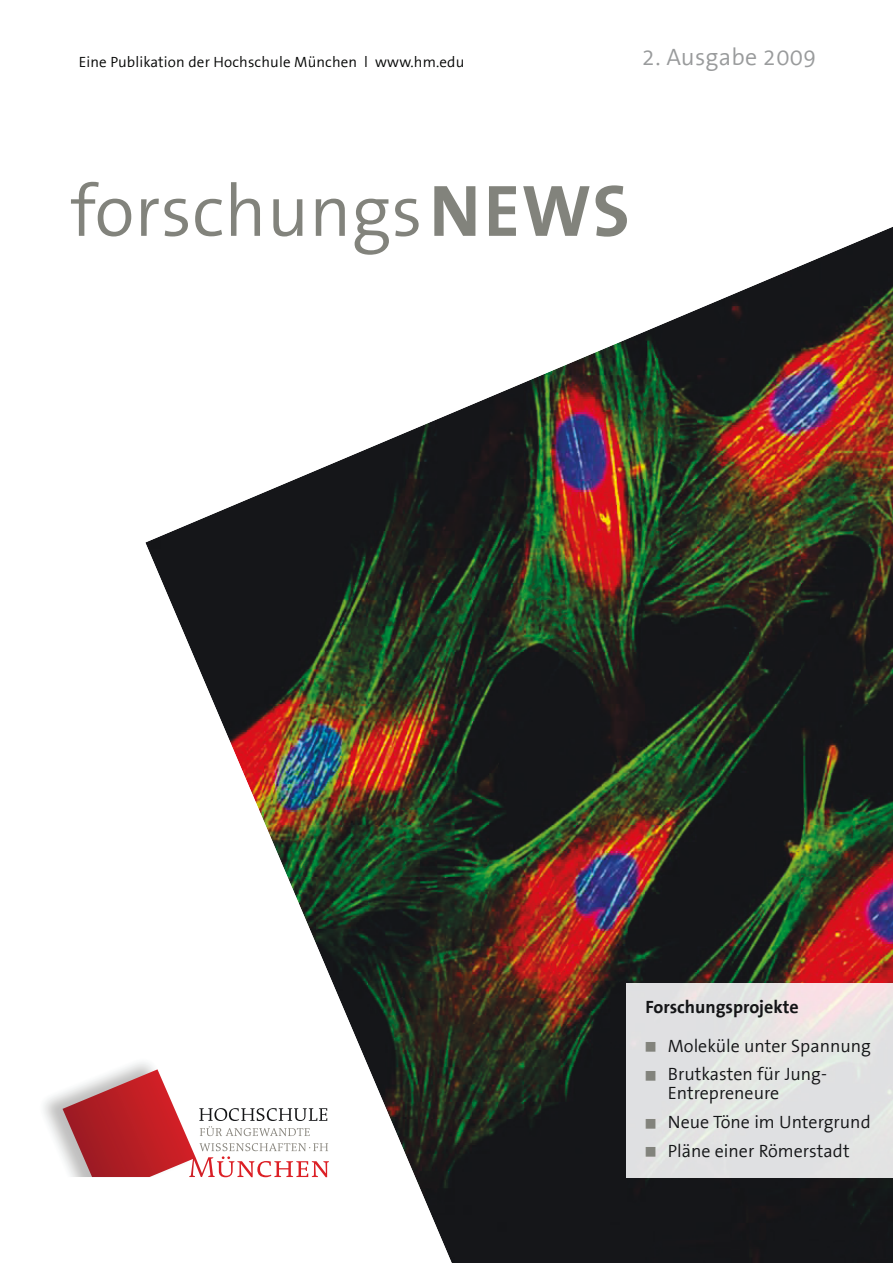
<style>
.page{position:relative;width:893px;height:1263px;background:#fff}
.page>*{position:absolute;margin:0;border:0;box-sizing:border-box;transform-origin:0 0}
.t1{font:73.5px "FHM The Sans";color:#82837c}
.t2{font:24px "FHM The Sans";letter-spacing:.01em;color:#999b9c}
.t3{font:18px/28.7px "FHM The Sans";color:#141517}
.t4{font:700 18px "FHM The Sans";color:#141517}
.t5{font:15px "FHM The Sans";letter-spacing:.01em;color:#040504}
.s1{font-weight:700}
</style>
<div class="page">
<img style="left:145px;top:227px;width:748px;height:1036px">
<img style="left:626px;top:984px;width:267px;height:193px">
<svg style="left:44px;top:1058px;width:285px;height:119px"></svg>
<svg style="left:646px;top:1042px;width:9px;height:10px"></svg>
<svg style="left:646px;top:1070px;width:9px;height:10px"></svg>
<svg style="left:646px;top:1118px;width:9px;height:10px"></svg>
<svg style="left:646px;top:1147px;width:9px;height:10px"></svg>
<p class="t5" style="left:79px;top:53px;width:387px">Eine Publikation der Hochschule München l www.hm.edu</p>
<h2 class="t2" style="left:642px;top:44px;width:176px">2. Ausgabe 2009</h2>
<h1 class="t1" style="left:70px;top:171px;width:561px">forschungs <span class="s1">NEWS</span></h1>
<p class="t4" style="left:645px;top:997px;width:155px">Forschungsprojekte</p>
<p class="t3" style="left:668px;top:1032px;width:205px">Moleküle unter Spannung<br>Brutkasten für Jung-</p>
<p class="t3" style="left:668px;top:1079px;width:204px">Entrepreneure<br>Neue Töne im Untergrund<br>Pläne einer Römerstadt</p>
</div>
